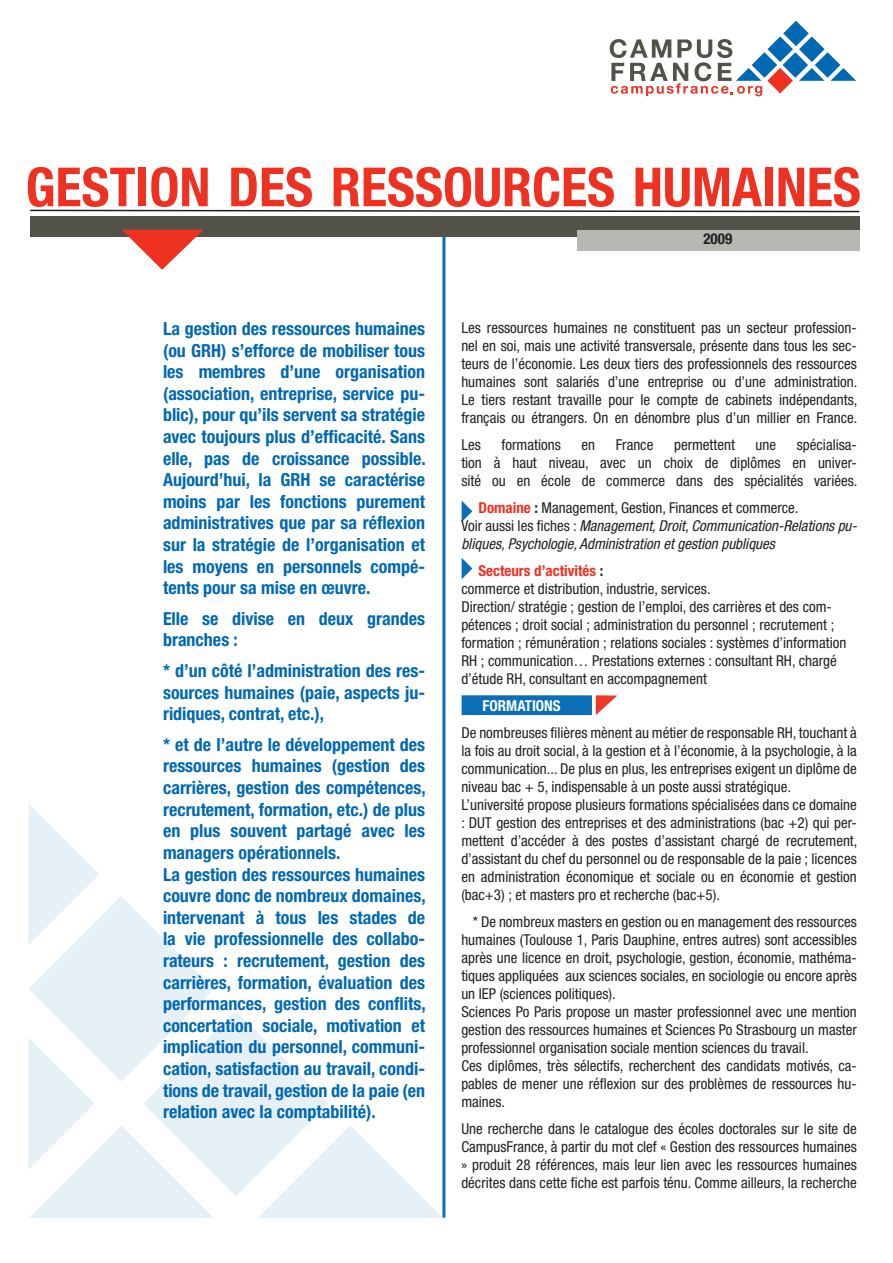
<style>
.page{position:relative;width:893px;height:1263px;background:#fff}
.page>*{position:absolute;margin:0;border:0;box-sizing:border-box;transform-origin:0 0}
.t1{font:700 condensed 54px "Helvetica Neue";color:#ef3122}
.t2{font:700 condensed 18px/21.6px "Helvetica Neue";color:#0168b3;text-align:justify}
.t3{font:condensed 15px/18px "Helvetica Neue";color:#231f20;text-align:justify}
.t4{font:italic condensed 15px/18px "Helvetica Neue";color:#231f20}
.t5{font:700 condensed 15px "Helvetica Neue";color:#fff}
.t6{font:700 condensed 15px "Helvetica Neue";color:#231f20}
.s1{font-weight:700;font-style:normal;color:#ef3122}
.s2{font-weight:700;font-style:normal}
.s3{font-style:normal}
.s4{font-weight:700;color:#ef3122}
.s5{font-weight:700}
</style>
<div class="page">
<div style="left:462px;top:695px;width:130px;height:20px;background:#0b6eb6"></div>
<svg style="left:596px;top:695px;width:21px;height:20px"></svg>
<svg style="left:462px;top:501px;width:10px;height:21px"></svg>
<svg style="left:462px;top:558px;width:10px;height:21px"></svg>
<svg style="left:610px;top:21px;width:246px;height:75px"></svg>
<hr style="left:442px;top:230px;width:3px;height:987px;background:#0168b3">
<div style="left:30px;top:216px;width:829px;height:21px;background:#535249"></div>
<svg style="left:30px;top:209px;width:830px;height:4px"></svg>
<svg style="left:122px;top:230px;width:81px;height:40px"></svg>
<div style="left:577px;top:230px;width:282px;height:20px;background:#b6b7b1"></div>
<svg style="left:28px;top:803px;width:415px;height:415px"></svg>
<h1 class="t1" style="left:26px;top:154px;width:837px">GESTION DES RESSOURCES HUMAINES</h1>
<p class="t6" style="left:703px;top:230px;width:30px">2009</p>
<p class="t2" style="left:163px;top:318px;width:264px">La gestion des ressources humaines (ou GRH) s’efforce de mobiliser tous les membres d’une organisation (association, entreprise, service pu&shy;blic), pour qu’ils servent sa stratégie avec toujours plus d’efficacité. Sans elle, pas de croissance possible.<br>Aujourd’hui, la GRH se caractérise moins par les fonctions purement administratives que par sa réflexion sur la stratégie de l’organisation et les moyens en personnels compé&shy;tents pour sa mise en œuvre.</p>
<p class="t2" style="left:163px;top:607px;width:264px">Elle se divise en deux grandes branches :</p>
<p class="t2" style="left:163px;top:660px;width:264px">* d’un côté l’administration des res&shy;sources humaines (paie, aspects ju&shy;ridiques, contrat, etc.),</p>
<p class="t2" style="left:163px;top:733px;width:264px;text-align:left">* et de l’autre le développement des ressources humaines (gestion des carrières, gestion des compétences, recrutement, formation, etc.) de plus en plus souvent partagé avec les managers opérationnels.<br>La gestion des ressources humaines couvre donc de nombreux domaines, intervenant à tous les stades de la vie professionnelle des collabo&shy;rateurs : recrutement, gestion des carrières, formation, évaluation des performances, gestion des conflits, concertation sociale, motivation et implication du personnel, communi&shy;cation, satisfaction au travail, condi&shy;tions de travail, gestion de la paie (en relation avec la comptabilité).</p>
<p class="t3" style="left:461px;top:318px;width:398px">Les ressources humaines ne constituent pas un secteur profession&shy;nel en soi, mais une activité transversale, présente dans tous les sec&shy;teurs de l’économie. Les deux tiers des professionnels des ressources humaines sont salariés d’une entreprise ou d’une administration.<br>Le tiers restant travaille pour le compte de cabinets indépendants, français ou étrangers. On en dénombre plus d’un millier en France.</p>
<p class="t3" style="left:461px;top:435px;width:21px">Les</p>
<p class="t3" style="left:501px;top:435px;width:61px">formations</p>
<p class="t3" style="left:582px;top:435px;width:15px">en</p>
<p class="t3" style="left:616px;top:435px;width:39px">France</p>
<p class="t3" style="left:674px;top:435px;width:62px">permettent</p>
<p class="t3" style="left:756px;top:435px;width:22px">une</p>
<p class="t3" style="left:461px;top:435px;width:397px;text-indent:335px">spécialisa&shy;tion à haut niveau, avec un choix de diplômes en univer&shy;sité ou en école de commerce dans des spécialités variées.</p>
<p class="t4" style="left:461px;top:498px;width:397px;text-indent:17px"><span class="s1">Domaine</span> <span class="s2">:</span> <span class="s3">Management, Gestion, Finances et commerce.<br>Voir aussi les fiches :</span> Management, Droit, Communication-Relations pu&shy;bliques, Psychologie, Administration et gestion publiques</p>
<p class="t3" style="left:461px;top:561px;width:386px;text-align:left;text-indent:17px"><span class="s4">Secteurs d’activités</span> <span class="s5">:<br></span>commerce et distribution, industrie, services.<br>Direction/ stratégie ; gestion de l’emploi, des carrières et des com&shy;pétences ; droit social ; administration du personnel ; recrutement ; formation ; rémunération ; relations sociales : systèmes d’information RH ; communication… Prestations externes : consultant RH, chargé d’étude RH, consultant en accompagnement</p>
<p class="t5" style="left:483px;top:696px;width:80px">FORMATIONS</p>
<p class="t3" style="left:461px;top:723px;width:398px;text-align:left">De nombreuses filières mènent au métier de responsable RH, touchant à la fois au droit social, à la gestion et à l’économie, à la psychologie, à la communication... De plus en plus, les entreprises exigent un diplôme de niveau bac + 5, indispensable à un poste aussi stratégique.<br>L’université propose plusieurs formations spécialisées dans ce domaine : DUT gestion des entreprises et des administrations (bac +2) qui per&shy;mettent d’accéder à des postes d’assistant chargé de recrutement, d’assistant du chef du personnel ou de responsable de la paie ; licences en administration économique et sociale ou en économie et gestion (bac+3) ; et masters pro et recherche (bac+5).</p>
<p class="t3" style="left:461px;top:912px;width:397px;text-align:left;text-indent:12px">* De nombreux masters en gestion ou en management des ressources humaines (Toulouse 1, Paris Dauphine, entres autres) sont accessibles après une licence en droit, psychologie, gestion, économie, mathéma&shy;tiques appliquées aux sciences sociales, en sociologie ou encore après un IEP (sciences politiques).<br>Sciences Po Paris propose un master professionnel avec une mention gestion des ressources humaines et Sciences Po Strasbourg un master professionnel organisation sociale mention sciences du travail.<br>Ces diplômes, très sélectifs, recherchent des candidats motivés, ca&shy;pables de mener une réflexion sur des problèmes de ressources hu&shy;maines.</p>
<p class="t3" style="left:461px;top:1119px;width:397px">Une recherche dans le catalogue des écoles doctorales sur le site de CampusFrance, à partir du mot clef « Gestion des ressources humaines » produit 28 références, mais leur lien avec les ressources humaines décrites dans cette fiche est parfois ténu. Comme ailleurs, la recherche</p>
</div>
